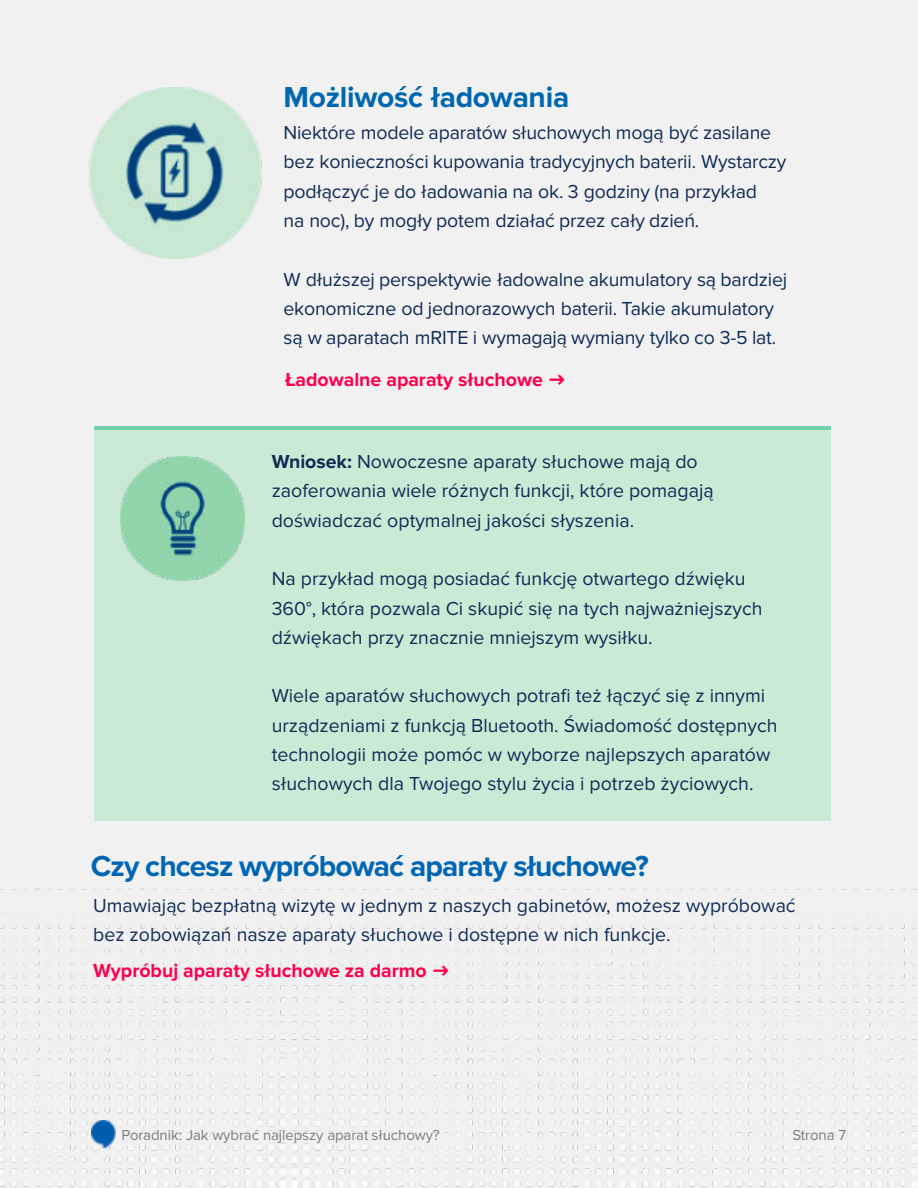
<style>
.page{position:relative;width:918px;height:1188px;background:#f1f1f2}
.page>*{position:absolute;margin:0;border:0;box-sizing:border-box;transform-origin:0 0}
.t1{font:700 30px "Proxima Nova";letter-spacing:-.03em;color:#0066b3}
.t2{font:700 30px "Proxima Nova";letter-spacing:-.01em;color:#0067af}
.t3{font:19.5px/29.2px "Proxima Nova";color:#0f2b54}
.t4{font:700 19.5px "Proxima Nova";color:#ff0049}
.t5{font:15px "Proxima Nova";letter-spacing:-.005em;color:#7f7d79}
.s1{font-weight:700}
</style>
<div class="page">
<img style="left:0;top:888px;width:918px;height:300px">
<img style="left:91px;top:1120px;width:24px;height:27px">
<img style="left:88px;top:88px;width:174px;height:171px">
<div style="left:94px;top:429px;width:737px;height:391px;background:#cbead6"></div>
<hr style="left:94px;top:426px;width:737px;height:3px;background:#70d1aa">
<img style="left:121px;top:456px;width:123px;height:124px">
<h1 class="t2" style="left:284px;top:83px;width:287px">Możliwość ładowania</h1>
<p class="t3" style="left:284px;top:119px;width:504px">Niektóre modele aparatów słuchowych mogą być zasilane bez konieczności kupowania tradycyjnych baterii. Wystarczy podłączyć je do ładowania na ok. 3 godziny (na przykład<br>na noc), by mogły potem działać przez cały dzień.</p>
<p class="t3" style="left:284px;top:265px;width:505px">W dłuższej perspektywie ładowalne akumulatory są bardziej ekonomiczne od jednorazowych baterii. Takie akumulatory są w aparatach mRITE i wymagają wymiany tylko co 3-5 lat.</p>
<p class="t4" style="left:285px;top:371px;width:282px">Ładowalne aparaty słuchowe ➜</p>
<p class="t3" style="left:272px;top:448px;width:444px"><span class="s1">Wniosek:</span> Nowoczesne aparaty słuchowe mają do zaoferowania wiele różnych funkcji, które pomagają doświadczać optymalnej jakości słyszenia.</p>
<p class="t3" style="left:272px;top:565px;width:492px">Na przykład mogą posiadać funkcję otwartego dźwięku<br>360°, która pozwala Ci skupić się na tych najważniejszych dźwiękach przy znacznie mniejszym wysiłku.</p>
<p class="t3" style="left:272px;top:682px;width:507px">Wiele aparatów słuchowych potrafi też łączyć się z innymi urządzeniami z funkcją Bluetooth. Świadomość dostępnych technologii może pomóc w wyborze najlepszych aparatów słuchowych dla Twojego stylu życia i potrzeb życiowych.</p>
<h1 class="t1" style="left:91px;top:852px;width:559px">Czy chcesz wypróbować aparaty słuchowe?</h1>
<p class="t3" style="left:93px;top:892px;width:704px">Umawiając bezpłatną wizytę w jednym z naszych gabinetów, możesz wypróbować bez zobowiązań nasze aparaty słuchowe i dostępne w nich funkcje.</p>
<p class="t4" style="left:93px;top:962px;width:358px">Wypróbuj aparaty słuchowe za darmo ➜</p>
<p class="t5" style="left:122px;top:1128px;width:320px">Poradnik: Jak wybrać najlepszy aparat słuchowy?</p>
<p class="t5" style="left:792px;top:1128px;width:55px">Strona 7</p>
</div>
